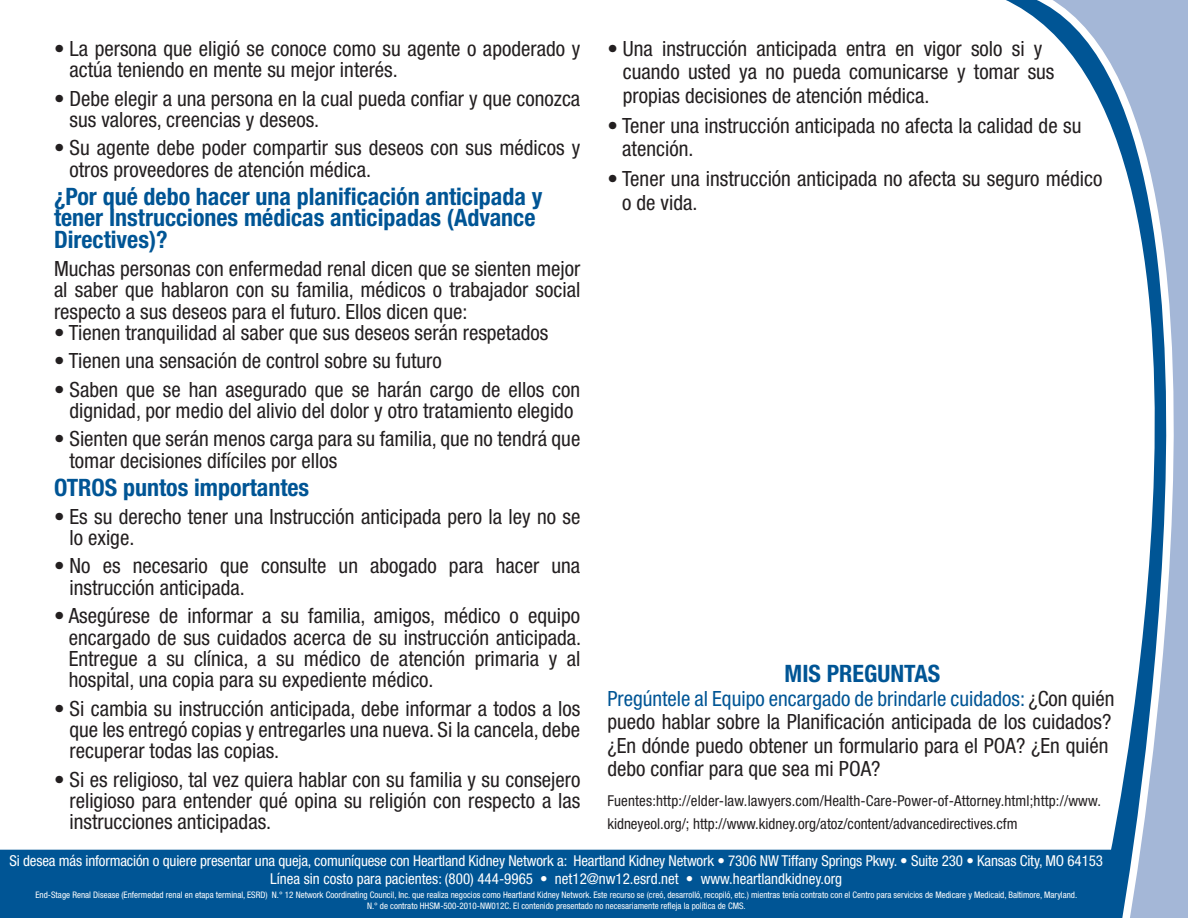
<style>
.page{position:relative;width:1188px;height:918px;background:#fff}
.page>*{position:absolute;margin:0;border:0;box-sizing:border-box;transform-origin:0 0}
.t1{font:700 condensed 24px/21.5px "Helvetica Neue LT Std";color:#005595}
.t2{font:condensed 21px/21.5px "Helvetica Neue LT Std";color:#231f20}
.t3{font:condensed 15px "Helvetica Neue LT Std";letter-spacing:-.01em;color:#fff}
.t4{font:condensed 15px/23.4px "Helvetica Neue LT Std";letter-spacing:.01em;color:#231f20}
.t5{font:condensed 9px "Helvetica Neue LT Std";color:#fff}
.s1{color:#005595}
</style>
<div class="page">
<div style="left:0;top:849px;width:975px;height:69px;background:#005595"></div>
<svg style="left:975px;top:0;width:213px;height:918px"></svg>
<p class="t2" style="left:70px;top:38px;width:512px;text-indent:-16px">• La persona que eligió se conoce como su agente o apoderado y actúa teniendo en mente su mejor interés.</p>
<p class="t2" style="left:70px;top:87px;width:512px;text-indent:-16px">• Debe elegir a una persona en la cual pueda confiar y que conozca sus valores, creencias y deseos.</p>
<p class="t2" style="left:70px;top:137px;width:512px;text-indent:-16px">• Su agente debe poder compartir sus deseos con sus médicos y otros proveedores de atención médica.</p>
<p class="t1" style="left:54px;top:185px;width:490px">¿Por qué debo hacer una planificación anticipada y tener Instrucciones médicas anticipadas (Advance<br>Directives)?</p>
<p class="t2" style="left:54px;top:258px;width:528px;text-align:justify">Muchas personas con enfermedad renal dicen que se sienten mejor al saber que hablaron con su familia, médicos o trabajador social respecto a sus deseos para el futuro. Ellos dicen que:</p>
<p class="t2" style="left:54px;top:322px;width:496px">• Tienen tranquilidad al saber que sus deseos serán respetados</p>
<p class="t2" style="left:54px;top:350px;width:389px">• Tienen una sensación de control sobre su futuro</p>
<p class="t2" style="left:54px;top:378px;width:528px;text-align:center">• Saben que se han asegurado que se harán cargo de ellos con dignidad, por medio del alivio del dolor y otro tratamiento elegido</p>
<p class="t2" style="left:70px;top:428px;width:512px;text-indent:-16px">• Sienten que serán menos carga para su familia, que no tendrá que tomar decisiones difíciles por ellos</p>
<p class="t1" style="left:54px;top:476px;width:257px">OTROS puntos importantes</p>
<p class="t2" style="left:70px;top:506px;width:512px;text-indent:-16px">• Es su derecho tener una Instrucción anticipada pero la ley no se lo exige.</p>
<p class="t2" style="left:70px;top:555px;width:512px;text-indent:-16px">• No es necesario que consulte un abogado para hacer una instrucción anticipada.</p>
<p class="t2" style="left:69px;top:605px;width:514px;text-align:justify;text-indent:-15px">• Asegúrese de informar a su familia, amigos, médico o equipo encargado de sus cuidados acerca de su instrucción anticipada.<br>Entregue a su clínica, a su médico de atención primaria y al hospital, una copia para su expediente médico.</p>
<p class="t2" style="left:70px;top:697px;width:512px;text-align:justify;text-indent:-16px">• Si cambia su instrucción anticipada, debe informar a todos a los que les entregó copias y entregarles una nueva. Si la cancela, debe recuperar todas las copias.</p>
<p class="t2" style="left:70px;top:768px;width:512px;text-align:justify;text-indent:-16px">• Si es religioso, tal vez quiera hablar con su familia y su consejero religioso para entender qué opina su religión con respecto a las instrucciones anticipadas.</p>
<p class="t2" style="left:623px;top:37px;width:433px;line-height:23.4px;text-indent:-16px">• Una instrucción anticipada entra en vigor solo si y cuando usted ya no pueda comunicarse y tomar sus propias decisiones de atención médica.</p>
<p class="t2" style="left:622px;top:114px;width:461px;line-height:23.4px;text-indent:-15px">• Tener una instrucción anticipada no afecta la calidad de su atención.</p>
<p class="t2" style="left:622px;top:167px;width:482px;line-height:23.4px;text-indent:-15px">• Tener una instrucción anticipada no afecta su seguro médico o de vida.</p>
<p class="t1" style="left:785px;top:663px;width:157px">MIS PREGUNTAS</p>
<p class="t2" style="left:607px;top:687px;width:509px;line-height:23.4px"><span class="s1">Pregúntele al Equipo encargado de brindarle cuidados:</span> ¿Con quién puedo hablar sobre la Planificación anticipada de los cuidados? ¿En dónde puedo obtener un formulario para el POA? ¿En quién debo confiar para que sea mi POA?</p>
<p class="t4" style="left:607px;top:789px;width:495px">Fuentes:http://elder-law.lawyers.com/Health-Care-Power-of-Attorney.html;http://www. kidneyeol.org/; http://www.kidney.org/atoz/content/advancedirectives.cfm</p>
<p class="t3" style="left:9px;top:852px;width:1095px">Si desea más información o quiere presentar una queja, comuníquese con Heartland Kidney Network a: Heartland Kidney Network • 7306 NW Tiffany Springs Pkwy. • Suite 230 • Kansas City, MO 64153</p>
<p class="t3" style="left:270px;top:870px;width:574px">Línea sin costo para pacientes: (800) 444-9965 • net12@nw12.esrd.net • www.heartlandkidney.org</p>
<p class="t5" style="left:35px;top:890px;width:1043px">End-Stage Renal Disease (Enfermedad renal en etapa terminal, ESRD) N.° 12 Network Coordinating Council, Inc. que realiza negocios como Heartland Kidney Network. Este recurso se (creó, desarrolló, recopiló, etc.) mientras tenía contrato con el Centro para servicios de Medicare y Medicaid, Baltimore, Maryland.</p>
<p class="t5" style="left:367px;top:901px;width:380px">N.° de contrato HHSM-500-2010-NW012C. El contenido presentado no necesariamente refleja la política de CMS.</p>
</div>
